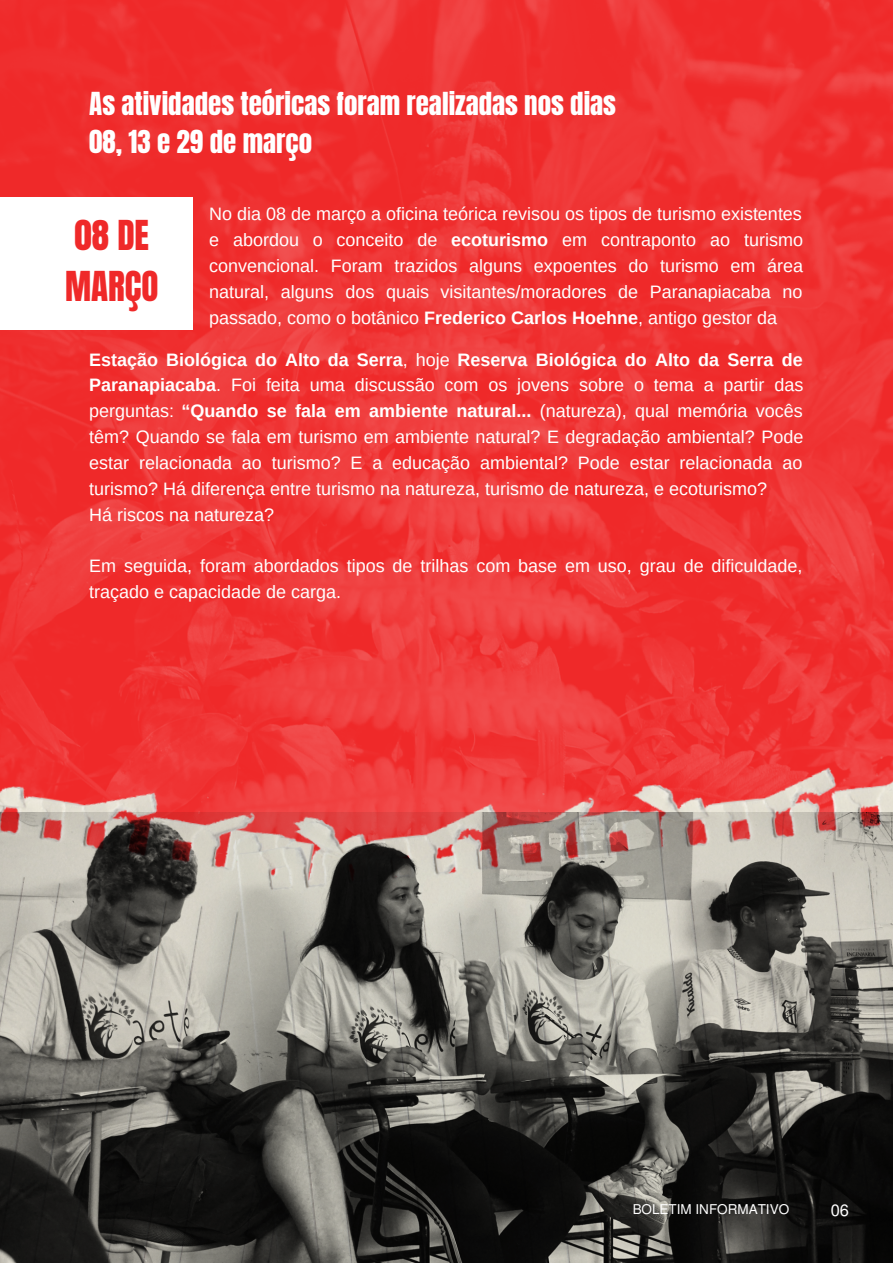
<style>
.page{position:relative;width:893px;height:1264px;background:#fff}
.page>*{position:absolute;margin:0;border:0;box-sizing:border-box;transform-origin:0 0}
.t1{font:35.1px/50.4px "Anton";color:#ef2929}
.t2{font:27px/38.2px "Anton";color:#fff}
.t3{font:18px/25.8px "Arimo";color:#fff}
.t4{font:16.5px "Mukti";color:#fff}
.t5{font:13.5px "Mukti";color:#fff}
.s1{font-weight:700}
</style>
<div class="page">
<img style="left:0;top:0;width:892px;height:780px">
<img style="left:0;top:744px;width:321px;height:68px">
<img style="left:562px;top:744px;width:330px;height:68px">
<img style="left:224px;top:780px;width:498px;height:32px">
<img style="left:0;top:812px;width:892px;height:450px">
<div style="left:0;top:197px;width:192px;height:132px;background:#fff"></div>
<h2 class="t2" style="left:89px;top:85px;width:528px">As atividades teóricas foram realizadas nos dias<br>08, 13 e 29 de março</h2>
<h1 class="t1" style="left:65px;top:211px;width:95px">08 DE<br>MARÇO</h1>
<p class="t3" style="left:209px;top:201px;width:595px;text-align:justify">No dia 08 de março a oficina teórica revisou os tipos de turismo existentes e abordou o conceito de <span class="s1">ecoturismo</span> em contraponto ao turismo convencional. Foram trazidos alguns expoentes do turismo em área natural, alguns dos quais visitantes/moradores de Paranapiacaba no passado, como o botânico <span class="s1">Frederico Carlos Hoehne</span>, antigo gestor da</p>
<p class="t3" style="left:89px;top:346px;width:715px"><span class="s1">Estação Biológica do Alto da Serra</span>, hoje <span class="s1">Reserva Biológica do Alto da Serra de Paranapiacaba</span>. Foi feita uma discussão com os jovens sobre o tema a partir das perguntas: <span class="s1">“Quando se fala em ambiente natural...</span> (natureza), qual memória vocês têm? Quando se fala em turismo em ambiente natural? E degradação ambiental? Pode estar relacionada ao turismo? E a educação ambiental? Pode estar relacionada ao turismo? Há diferença entre turismo na natureza, turismo de natureza, e ecoturismo?<br>Há riscos na natureza?</p>
<p class="t3" style="left:89px;top:553px;width:714px">Em seguida, foram abordados tipos de trilhas com base em uso, grau de dificuldade, traçado e capacidade de carga.</p>
<p class="t5" style="left:632px;top:1199px;width:158px">BOLETIM INFORMATIVO</p>
<p class="t4" style="left:830px;top:1198px;width:20px">06</p>
</div>
